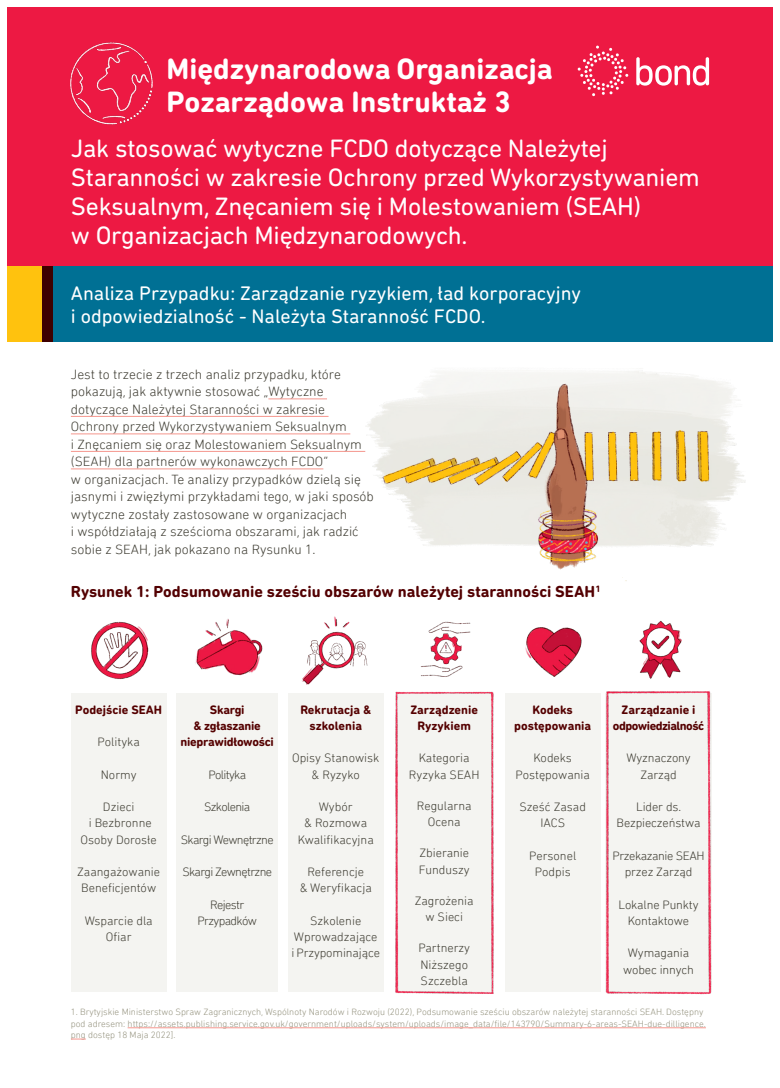
<style>
.page{position:relative;width:780px;height:1088px;background:#fff}
.page>*{position:absolute;margin:0;border:0;box-sizing:border-box;transform-origin:0 0}
.t1{font:700 30px/32.5px "DIN Next Rounded LT Pro";color:#fff}
.t2{font:25.62px/28.8px "DIN Next Rounded LT Pro";letter-spacing:-.01em;color:#fff}
.t3{font:20px/22.5px "DIN Next Rounded LT Pro";color:#fff}
.t4{font:700 16.25px "DIN Next Rounded LT Pro";color:#530002}
.t5{font:300 13.75px/17.5px "DIN Next Rounded LT Pro";color:#3e3c32}
.t6{font:300 12.5px/16.2px "DIN Next Rounded LT Pro";color:#3e3c32;text-align:center}
.t7{font:700 12.5px/16.2px "DIN Next Rounded LT Pro";color:#540000;text-align:center}
.t8{font:300 12.5px/16.2px "DIN Next Rounded LT Pro";letter-spacing:-.05em;color:#3e3c32;text-align:center}
.t9{font:700 12.5px/16.2px "DIN Next Rounded LT Pro";letter-spacing:-.02em;color:#540000;text-align:center}
.t10{font:700 12.5px/16.2px "DIN Next Rounded LT Pro";letter-spacing:-.04em;color:#540000;text-align:center}
.t11{font:300 12.5px/16.2px "DIN Next Rounded LT Pro";letter-spacing:-.03em;color:#3e3c32;text-align:center}
.t12{font:300 9.38px/11.2px "DIN Next Rounded LT Pro";color:#95937f}
</style>
<div class="page">
<div style="left:7px;top:266px;width:765px;height:76px;background:#007094"></div>
<div style="left:7px;top:266px;width:36px;height:76px;background:#ffc20e"></div>
<div style="left:43px;top:266px;width:10px;height:76px;background:#3e0000"></div>
<div style="left:7px;top:7px;width:765px;height:259px;background:#ed1943"></div>
<svg style="left:636px;top:57px;width:73px;height:29px"></svg>
<svg style="left:577px;top:46px;width:51px;height:50px"></svg>
<hr style="left:268px;top:399px;width:59px;height:1px;background:#f5968d">
<hr style="left:71px;top:416px;width:257px;height:1px;background:#f5968d">
<hr style="left:71px;top:434px;width:279px;height:1px;background:#f5968d">
<hr style="left:71px;top:451px;width:294px;height:1px;background:#f5968d">
<hr style="left:71px;top:469px;width:252px;height:1px;background:#f5968d">
<hr style="left:128px;top:1027px;width:577px;height:1px;background:#f5968d">
<svg style="left:71px;top:1039px;width:15px;height:1px"></svg>
<img style="left:70px;top:42px;width:83px;height:83px">
<img style="left:91px;top:616px;width:591px;height:69px">
<div style="left:71px;top:693px;width:95px;height:299px;background:#f4f4f1"></div>
<div style="left:176px;top:693px;width:102px;height:299px;background:#f4f4f1"></div>
<div style="left:288px;top:693px;width:95px;height:299px;background:#f4f4f1"></div>
<div style="left:505px;top:693px;width:95px;height:299px;background:#f4f4f1"></div>
<img style="left:386px;top:683px;width:112px;height:311px">
<img style="left:600px;top:683px;width:112px;height:312px">
<img style="left:344px;top:337px;width:429px;height:244px">
<p class="t1" style="left:166px;top:53px;width:388px">Międzynarodowa Organizacja<br>Pozarządowa Instruktaż 3</p>
<p class="t2" style="left:71px;top:134px;width:630px">Jak stosować wytyczne FCDO dotyczące Należytej Staranności w zakresie Ochrony przed Wykorzystywaniem Seksualnym, Znęcaniem się i Molestowaniem (SEAH)<br>w Organizacjach Międzynarodowych.</p>
<p class="t3" style="left:71px;top:282px;width:511px">Analiza Przypadku: Zarządzanie ryzykiem, ład korporacyjny i odpowiedzialność - Należyta Staranność FCDO.</p>
<p class="t5" style="left:71px;top:365px;width:304px">Jest to trzecie z trzech analiz przypadku, które pokazują, jak aktywnie stosować „Wytyczne dotyczące Należytej Staranności w zakresie Ochrony przed Wykorzystywaniem Seksualnym<br>i Znęcaniem się oraz Molestowaniem Seksualnym (SEAH) dla partnerów wykonawczych FCDO”<br>w organizacjach. Te analizy przypadków dzielą się jasnymi i zwięzłymi przykładami tego, w jaki sposób wytyczne zostały zastosowane w organizacjach<br>i współdziałają z sześcioma obszarami, jak radzić sobie z SEAH, jak pokazano na Rysunku 1.</p>
<p class="t4" style="left:71px;top:582px;width:531px">Rysunek 1: Podsumowanie sześciu obszarów należytej staranności SEAH<sup>1</sup></p>
<p class="t7" style="left:75px;top:701px;width:88px">Podejście SEAH</p>
<p class="t6" style="left:98px;top:733px;width:44px">Polityka</p>
<p class="t6" style="left:101px;top:766px;width:37px">Normy</p>
<p class="t6" style="left:81px;top:798px;width:78px">Dzieci<br>i Bezbronne<br>Osoby Dorosłe</p>
<p class="t6" style="left:77px;top:863px;width:84px">Zaangażowanie<br>Beneficjentów</p>
<p class="t6" style="left:85px;top:912px;width:70px">Wsparcie dla<br>Ofiar</p>
<p class="t9" style="left:194px;top:701px;width:69px">Skargi<br>&amp; zgłaszanie</p>
<p class="t9" style="left:180px;top:733px;width:95px">nieprawidłowości</p>
<p class="t8" style="left:208px;top:766px;width:39px">Polityka</p>
<p class="t8" style="left:204px;top:798px;width:48px">Szkolenia</p>
<p class="t8" style="left:181px;top:831px;width:94px">Skargi Wewnętrzne</p>
<p class="t8" style="left:182px;top:863px;width:91px">Skargi Zewnętrzne</p>
<p class="t8" style="left:197px;top:896px;width:61px">Rejestr<br>Przypadków</p>
<p class="t7" style="left:300px;top:701px;width:72px">Rekrutacja &amp; szkolenia</p>
<p class="t6" style="left:292px;top:750px;width:89px">Opisy Stanowisk &amp; Ryzyko</p>
<p class="t6" style="left:298px;top:798px;width:78px">Wybór<br>&amp; Rozmowa<br>Kwalifikacyjna</p>
<p class="t6" style="left:299px;top:863px;width:74px">Referencje<br>&amp; Weryfikacja</p>
<p class="t6" style="left:291px;top:912px;width:90px">Szkolenie<br>Wprowadzające i Przypominające</p>
<p class="t7" style="left:410px;top:701px;width:69px">Zarządzenie<br>Ryzykiem</p>
<p class="t6" style="left:409px;top:750px;width:72px">Kategoria<br>Ryzyka SEAH</p>
<p class="t6" style="left:417px;top:797px;width:56px">Regularna<br>Ocena</p>
<p class="t6" style="left:419px;top:845px;width:52px;text-align:left">Zbieranie<br>Funduszy</p>
<p class="t6" style="left:415px;top:892px;width:60px">Zagrożenia w Sieci</p>
<p class="t6" style="left:418px;top:940px;width:53px;text-align:left">Partnerzy<br>Niższego<br>Szczebla</p>
<p class="t7" style="left:514px;top:701px;width:78px">Kodeks postępowania</p>
<p class="t6" style="left:515px;top:750px;width:76px">Kodeks<br>Postępowania</p>
<p class="t6" style="left:519px;top:798px;width:68px">Sześć Zasad<br>IACS</p>
<p class="t6" style="left:529px;top:847px;width:49px">Personel</p>
<p class="t6" style="left:535px;top:863px;width:37px">Podpis</p>
<p class="t10" style="left:613px;top:701px;width:93px">Zarządzanie i odpowiedzialność</p>
<p class="t6" style="left:626px;top:750px;width:66px">Wyznaczony<br>Zarząd</p>
<p class="t6" style="left:616px;top:798px;width:85px">Lider ds.<br>Bezpieczeństwa</p>
<p class="t11" style="left:612px;top:847px;width:94px">Przekazanie SEAH przez Zarząd</p>
<p class="t6" style="left:618px;top:896px;width:81px">Lokalne Punkty<br>Kontaktowe</p>
<p class="t6" style="left:623px;top:945px;width:72px">Wymagania wobec innych</p>
<p class="t12" style="left:71px;top:1006px;width:636px">1. Brytyjskie Ministerstwo Spraw Zagranicznych, Wspólnoty Narodów i Rozwoju (2022), Podsumowanie sześciu obszarów należytej staranności SEAH. Dostępny pod adresem: https://assets.publishing.service.gov.uk/government/uploads/system/uploads/image_data/file/143790/Summary-6-areas-SEAH-due-dilligence. png dostęp 18 Maja 2022].</p>
</div>
